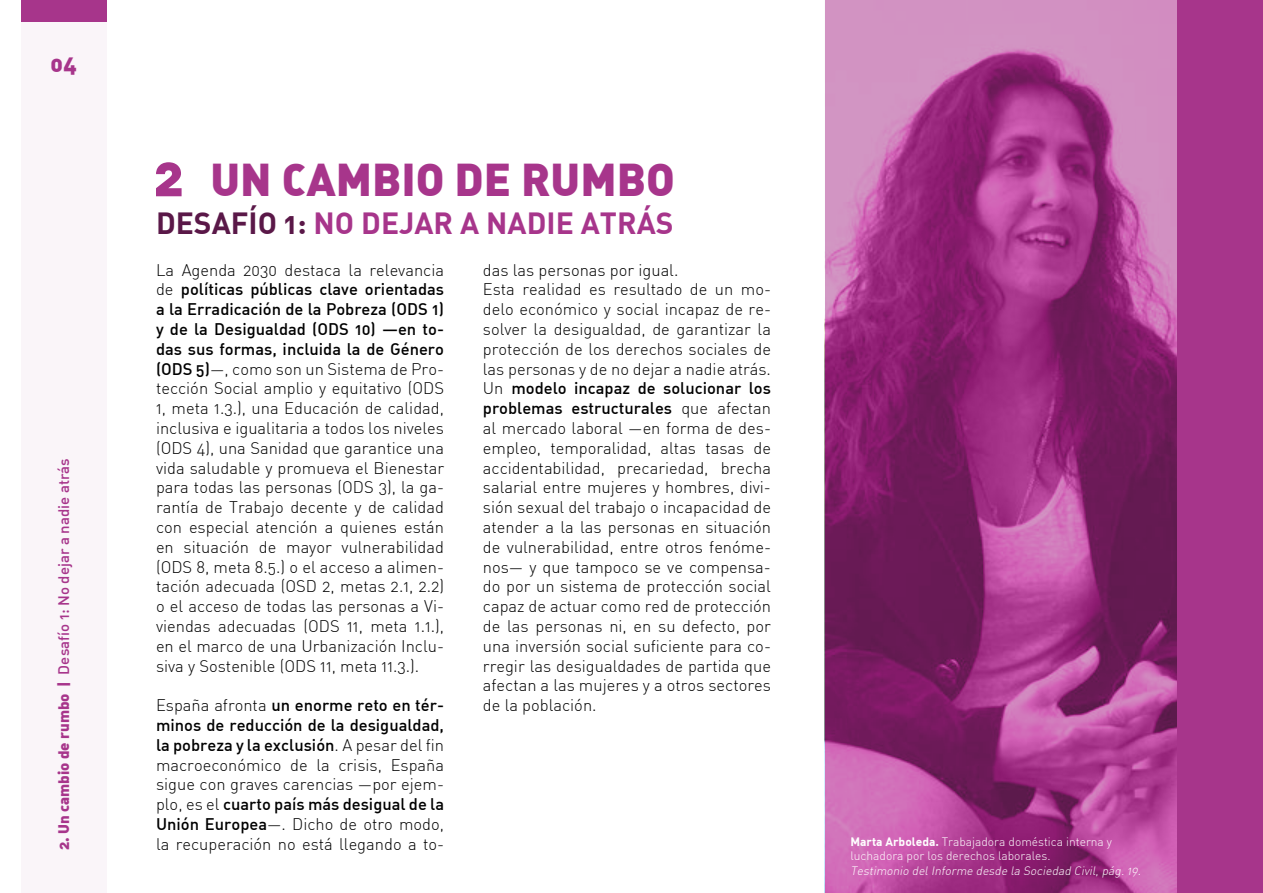
<style>
.page{position:relative;width:1263px;height:893px;background:#fff}
.page>*{position:absolute;margin:0;border:0;box-sizing:border-box;transform-origin:0 0}
.t1{font:900 45px "DIN Alternate";color:#a7358b}
.t2{font:700 30px "DIN Alternate";color:#a7358b}
.t3{font:900 22.5px "DIN Alternate";color:#a7358b}
.t4{font:300 16.5px/19.8px "DIN Alternate";color:#000;text-align:justify}
.t5{font:500 15px "DIN Alternate";color:#a7358b}
.t6{font:300 12px/14.4px "DIN Alternate";color:#fff}
.t7{font:italic 300 12px "DIN Alternate";color:#fff}
.s1{font-weight:900}
.s2{color:#5a1848}
.s3{font-weight:500}
.s4{font-weight:700}
</style>
<div class="page">
<div style="left:21px;top:0;width:85px;height:21px;background:#a7358b"></div>
<div style="left:21px;top:21px;width:85px;height:872px;background:#faf5f9"></div>
<svg style="left:825px;top:0;width:353px;height:893px;background:#9e3f86"></svg>
<svg style="left:156px;top:162px;width:26px;height:34px"></svg>
<div style="left:1178px;top:0;width:85px;height:893px;background:#a7358b"></div>
<h3 class="t3" style="left:51px;top:49px;width:28px">04</h3>
<p class="t5" style="left:54px;top:850px;width:394px;rotate:-90deg"><span class="s1">2. Un cambio de rumbo |</span> Desafío 1: No dejar a nadie atrás</p>
<h1 class="t1" style="left:211px;top:150px;width:466px">UN CAMBIO DE RUMBO</h1>
<h2 class="t2" style="left:156px;top:203px;width:519px"><span class="s2">DESAFÍO 1:</span> NO DEJAR A NADIE ATRÁS</h2>
<p class="t4" style="left:156px;top:260px;width:290px">La Agenda 2030 destaca la relevancia de <span class="s3">políticas públicas clave orientadas a la Erradicación de la Pobreza (ODS 1) y de la Desigualdad (ODS 10) —en to&shy;das sus formas, incluida la de Género (ODS 5)</span>—, como son un Sistema de Pro&shy;tección Social amplio y equitativo (ODS 1, meta 1.3.), una Educación de calidad, inclusiva e igualitaria a todos los niveles (ODS 4), una Sanidad que garantice una vida saludable y promueva el Bienestar para todas las personas (ODS 3), la ga&shy;rantía de Trabajo decente y de calidad con especial atención a quienes están en situación de mayor vulnerabilidad (ODS 8, meta 8.5.) o el acceso a alimen&shy;tación adecuada (OSD 2, metas 2.1, 2.2) o el acceso de todas las personas a Vi&shy;viendas adecuadas (ODS 11, meta 1.1.), en el marco de una Urbanización Inclu&shy;siva y Sostenible (ODS 11, meta 11.3.).</p>
<p class="t4" style="left:156px;top:695px;width:290px">España afronta <span class="s3">un enorme reto en tér&shy;minos de reducción de la desigualdad, la pobreza y la exclusión</span>. A pesar del fin macroeconómico de la crisis, España sigue con graves carencias —por ejem&shy;plo, es el <span class="s3">cuarto país más desigual de la Unión Europea</span>—. Dicho de otro modo, la recuperación no está llegando a to-</p>
<p class="t4" style="left:483px;top:260px;width:290px;text-align:left">das las personas por igual.<br>Esta realidad es resultado de un mo&shy;delo económico y social incapaz de re&shy;solver la desigualdad, de garantizar la protección de los derechos sociales de las personas y de no dejar a nadie atrás.<br>Un <span class="s3">modelo incapaz de solucionar los problemas estructurales</span> que afectan al mercado laboral —en forma de des&shy;empleo, temporalidad, altas tasas de accidentabilidad, precariedad, brecha salarial entre mujeres y hombres, divi&shy;sión sexual del trabajo o incapacidad de atender a la las personas en situación de vulnerabilidad, entre otros fenóme&shy;nos— y que tampoco se ve compensa&shy;do por un sistema de protección social capaz de actuar como red de protección de las personas ni, en su defecto, por una inversión social suficiente para co&shy;rregir las desigualdades de partida que afectan a las mujeres y a otros sectores de la población.</p>
<p class="t6" style="left:850px;top:834px;width:263px"><span class="s4">Marta Arboleda.</span> Trabajadora doméstica interna y luchadora por los derechos laborales.</p>
<p class="t7" style="left:850px;top:863px;width:294px">Testimonio delInforme desde la Sociedad Civil,pág.19.</p>
</div>
